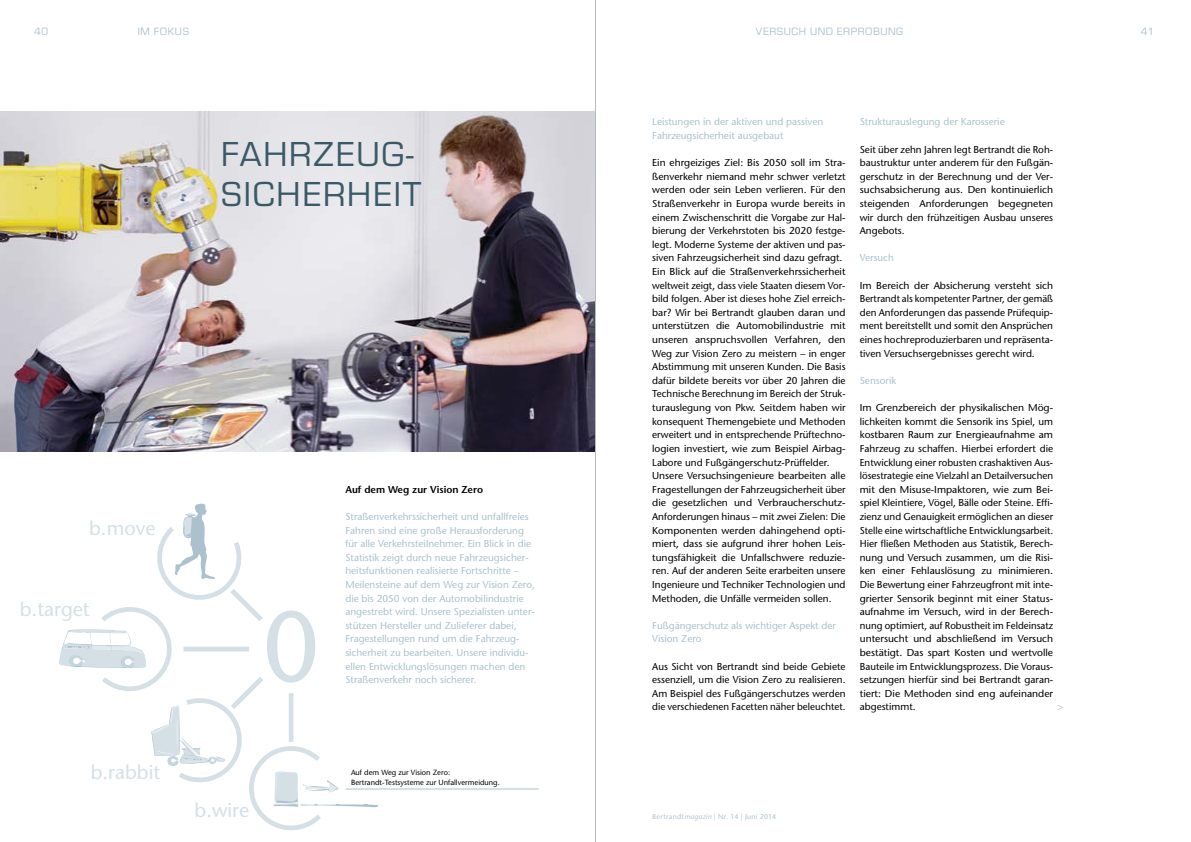
<style>
.page{position:relative;width:1191px;height:842px;background:#fff}
.page>*{position:absolute;margin:0;border:0;box-sizing:border-box;transform-origin:0 0}
.t1{font:36px/40px "Eurostile";letter-spacing:.05em;color:#385966}
.t2{font:500 19.9px "Stone Sans Std";color:#d5e0e6}
.t3{font:11px "Eurostile";letter-spacing:.05em;color:#abc2ce}
.t4{font:500 10px/13.6px "Stone Sans Std";color:#000;text-align:justify}
.t5{font:500 10px/13.6px "Stone Sans Std";color:#abc2ce}
.t6{font:600 10px "Stone Sans Std";color:#000}
.t7{font:500 7.5px/10px "Stone Sans Std";color:#000}
.t8{font:500 7px "Stone Sans Std";letter-spacing:.04em;color:#abc2ce}
.s1{font-style:italic}
</style>
<div class="page">
<img style="left:0;top:111px;width:595px;height:341px">
<svg style="left:326px;top:780px;width:52px;height:28px"></svg>
<svg style="left:183px;top:504px;width:24px;height:18px"></svg>
<svg style="left:101px;top:522px;width:225px;height:308px"></svg>
<svg style="left:151px;top:705px;width:74px;height:61px"></svg>
<svg style="left:59px;top:629px;width:87px;height:39px"></svg>
<hr style="left:345px;top:788px;width:194px;height:1px;background:#abc2ce">
<hr style="left:595px;top:0;width:1px;height:842px;background:#b7b9ba">
<p class="t3" style="left:34px;top:26px;width:16px">40</p>
<p class="t3" style="left:138px;top:26px;width:53px">IM FOKUS</p>
<p class="t3" style="left:756px;top:26px;width:149px">VERSUCH UND ERPROBUNG</p>
<p class="t3" style="left:1140px;top:26px;width:15px">41</p>
<h1 class="t1" style="left:221px;top:135px;width:202px">FAHRZEUG-<br>SICHERHEIT</h1>
<h2 class="t2" style="left:89px;top:516px;width:68px">b.move</h2>
<h2 class="t2" style="left:20px;top:597px;width:71px">b.target</h2>
<h2 class="t2" style="left:91px;top:760px;width:71px">b.rabbit</h2>
<h2 class="t2" style="left:195px;top:798px;width:56px">b.wire</h2>
<p class="t6" style="left:345px;top:483px;width:139px">Auf dem Weg zur Vision Zero</p>
<p class="t5" style="left:345px;top:510px;width:191px">Straßenverkehrssicherheit und unfallfreies Fahren sind eine große Herausforderung für alle Verkehrsteilnehmer. Ein Blick in die Statistik zeigt durch neue Fahrzeugsicher&shy;heitsfunktionen realisierte Fortschritte – Meilensteine auf dem Weg zur Vision Zero, die bis 2050 von der Automobilindustrie angestrebt wird. Unsere Spezialisten unter&shy;stützen Hersteller und Zulieferer dabei, Fragestellungen rund um die Fahrzeug&shy;sicherheit zu bearbeiten. Unsere individu&shy;ellen Entwicklungslösungen machen den Straßenverkehr noch sicherer.</p>
<p class="t7" style="left:351px;top:768px;width:150px">Auf dem Weg zur Vision Zero:<br>Bertrandt-Testsysteme zur Unfallvermeidung.</p>
<p class="t5" style="left:652px;top:115px;width:172px">Leistungen in der aktiven und passiven<br>Fahrzeugsicherheit ausgebaut</p>
<p class="t4" style="left:652px;top:156px;width:195px;text-align:left">Ein ehrgeiziges Ziel: Bis 2050 soll im Stra&shy;ßenverkehr niemand mehr schwer verletzt werden oder sein Leben verlieren. Für den Straßenverkehr in Europa wurde bereits in einem Zwischenschritt die Vorgabe zur Hal&shy;bierung der Verkehrstoten bis 2020 festge&shy;legt. Moderne Systeme der aktiven und pas&shy;siven Fahrzeugsicherheit sind dazu gefragt.<br>Ein Blick auf die Straßenverkehrssicherheit weltweit zeigt, dass viele Staaten diesem Vor&shy;bild folgen. Aber ist dieses hohe Ziel erreich&shy;bar? Wir bei Bertrandt glauben daran und unterstützen die Automobilindustrie mit unseren anspruchsvollen Verfahren, den Weg zur Vision Zero zu meistern – in enger Abstimmung mit unseren Kunden. Die Basis dafür bildete bereits vor über 20 Jahren die Technische Berechnung im Bereich der Struk&shy;turauslegung von Pkw. Seitdem haben wir konsequent Themengebiete und Methoden erweitert und in entsprechende Prüftechno&shy;logien investiert, wie zum Beispiel Airbag-Labore und Fußgängerschutz-Prüffelder.<br>Unsere Versuchsingenieure bearbeiten alle Fragestellungen der Fahrzeugsicherheit über die gesetzlichen und Verbraucherschutz-Anforderungen hinaus – mit zwei Zielen: Die Komponenten werden dahingehend opti&shy;miert, dass sie aufgrund ihrer hohen Leis&shy;tungsfähigkeit die Unfallschwere reduzie&shy;ren. Auf der anderen Seite erarbeiten unsere Ingenieure und Techniker Technologien und Methoden, die Unfälle vermeiden sollen.</p>
<p class="t5" style="left:652px;top:618px;width:185px">Fußgängerschutz als wichtiger Aspekt der<br>Vision Zero</p>
<p class="t4" style="left:652px;top:659px;width:195px">Aus Sicht von Bertrandt sind beide Gebiete essenziell, um die Vision Zero zu realisieren.<br>Am Beispiel des Fußgängerschutzes werden die verschiedenen Facetten näher beleuchtet.</p>
<p class="t5" style="left:859px;top:115px;width:146px">Strukturauslegung der Karosserie</p>
<p class="t4" style="left:859px;top:142px;width:195px">Seit über zehn Jahren legt Bertrandt die Roh&shy;baustruktur unter anderem für den Fußgän&shy;gerschutz in der Berechnung und der Ver&shy;suchsabsicherung aus. Den kontinuierlich steigenden Anforderungen begegneten wir durch den frühzeitigen Ausbau unseres Angebots.</p>
<p class="t5" style="left:859px;top:251px;width:36px">Versuch</p>
<p class="t4" style="left:859px;top:278px;width:195px">Im Bereich der Absicherung versteht sich Bertrandt als kompetenter Partner, der gemäß den Anforderungen das passende Prüfequip&shy;ment bereitstellt und somit den Ansprüchen eines hochreproduzierbaren und repräsenta&shy;tiven Versuchsergebnisses gerecht wird.</p>
<p class="t5" style="left:859px;top:374px;width:38px">Sensorik</p>
<p class="t4" style="left:859px;top:401px;width:195px">Im Grenzbereich der physikalischen Mög&shy;lichkeiten kommt die Sensorik ins Spiel, um kostbaren Raum zur Energieaufnahme am Fahrzeug zu schaffen. Hierbei erfordert die Entwicklung einer robusten crashaktiven Aus&shy;lösestrategie eine Vielzahl an Detailversuchen mit den Misuse-Impaktoren, wie zum Bei&shy;spiel Kleintiere, Vögel, Bälle oder Steine. Effi&shy;zienz und Genauigkeit ermöglichen an dieser Stelle eine wirtschaftliche Entwicklungsarbeit.<br>Hier fließen Methoden aus Statistik, Berech&shy;nung und Versuch zusammen, um die Risi&shy;ken einer Fehlauslösung zu minimieren.<br>Die Bewertung einer Fahrzeugfront mit inte&shy;grierter Sensorik beginnt mit einer Status&shy;aufnahme im Versuch, wird in der Berech&shy;nung optimiert, auf Robustheit im Feldeinsatz untersucht und abschließend im Versuch bestätigt. Das spart Kosten und wertvolle Bauteile im Entwicklungsprozess. Die Voraus&shy;setzungen hierfür sind bei Bertrandt garan&shy;tiert: Die Methoden sind eng aufeinander abgestimmt.</p>
<p class="t5" style="left:1057px;top:700px;width:7px">&gt;</p>
<p class="t8" style="left:652px;top:813px;width:125px">Bertrandt<span class="s1">magazin</span> | Nr. 14 | Juni 2014</p>
</div>
